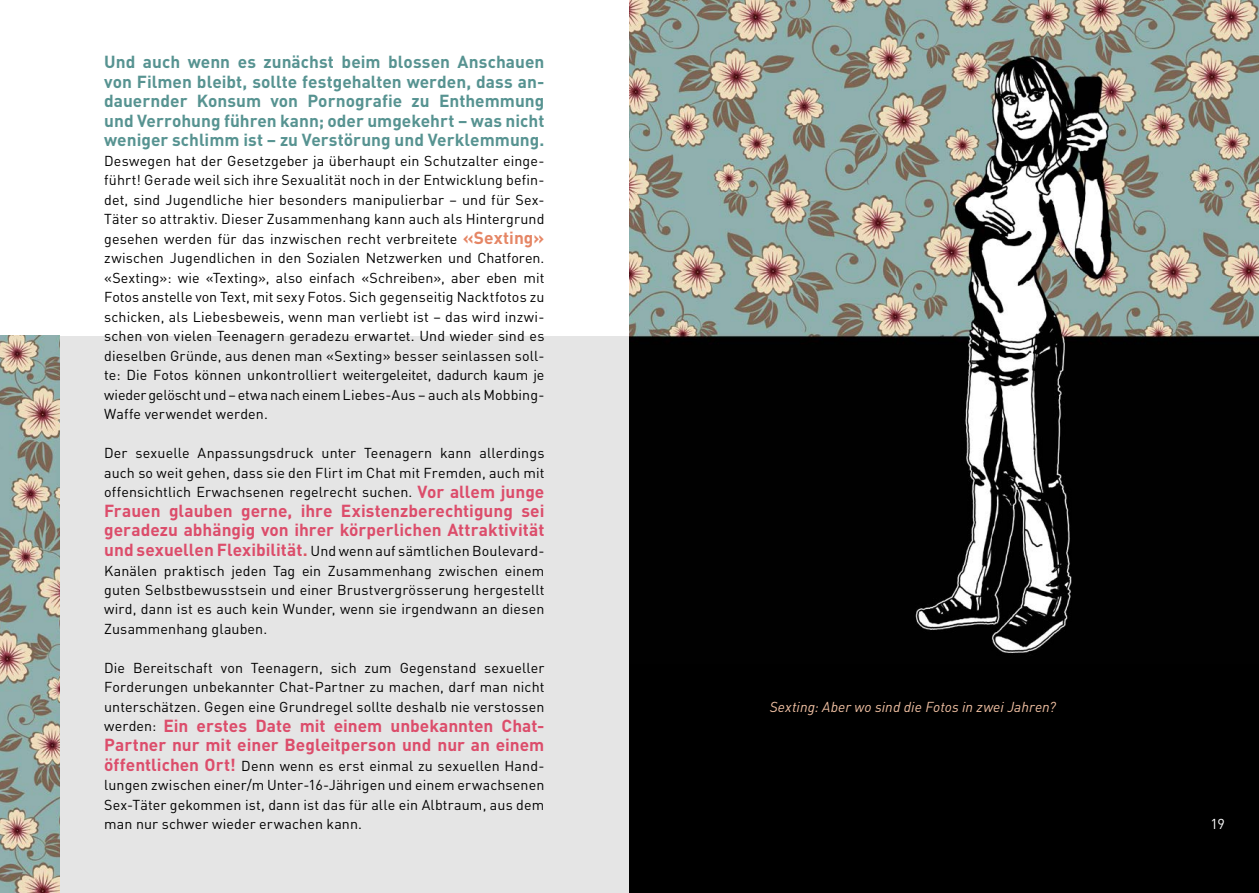
<style>
.page{position:relative;width:1259px;height:893px;background:#fff}
.page>*{position:absolute;margin:0;border:0;box-sizing:border-box;transform-origin:0 0}
.t1{font:700 17.25px/19.5px "DIN Weber";color:#579391;text-align:justify}
.t2{font:700 17.25px/19.5px "DIN Weber";color:#dc4d6b}
.t3{font:14.25px/19.5px "DIN Weber";letter-spacing:.01em;color:#000;text-align:justify}
.t4{font:italic 14.25px "DIN Weber";letter-spacing:.005em;color:#f3c2a4}
.t5{font:14.25px "DIN Weber";color:#fff}
.s1{font-weight:700;font-size:17.25px;color:#e58665}
.s2{font-weight:700;font-size:17.25px;color:#dc4d6b}
.s3{font-weight:700;font-size:17.25px;color:#da5661}
.s4{font-weight:400;font-size:14.25px;color:#000}
</style>
<div class="page">
<div style="left:0;top:336px;width:629px;height:557px;background:#e5e5e5"></div>
<div style="left:629px;top:484px;width:630px;height:409px;background:#000"></div>
<img style="left:629px;top:0;width:630px;height:653px">
<img style="left:0;top:336px;width:60px;height:557px">
<p class="t1" style="left:104px;top:52px;width:442px">Und auch wenn es zunächst beim blossen Anschauen von Filmen bleibt, sollte festgehalten werden, dass an&shy;dauernder Konsum von Pornografie zu Enthemmung und Verrohung führen kann; oder umgekehrt – was nicht weniger schlimm ist – zu Verstörung und Verklemmung.</p>
<p class="t3" style="left:104px;top:151px;width:442px">Deswegen hat der Gesetzgeber ja überhaupt ein Schutzalter einge&shy;führt! Gerade weil sich ihre Sexualität noch in der Entwicklung befin&shy;det, sind Jugendliche hier besonders manipulierbar – und für Sex-Täter so attraktiv. Dieser Zusammenhang kann auch als Hintergrund gesehen werden für das inzwischen recht verbreitete <span class="s1">«Sexting» </span>zwischen Jugendlichen in den Sozialen Netzwerken und Chatforen. «Sexting»: wie «Texting», also einfach «Schreiben», aber eben mit Fotos anstelle von Text, mit sexy Fotos. Sich gegenseitig Nacktfotos zu schicken, als Liebesbeweis, wenn man verliebt ist – das wird inzwi&shy;schen von vielen Teenagern geradezu erwartet. Und wieder sind es dieselben Gründe, aus denen man «Sexting» besser seinlassen soll&shy;te: Die Fotos können unkontrolliert weitergeleitet, dadurch kaum je wieder gelöscht und – etwa nach einem Liebes-Aus – auch als Mobbing-Waffe verwendet werden.</p>
<p class="t3" style="left:104px;top:443px;width:442px">Der sexuelle Anpassungsdruck unter Teenagern kann allerdings auch so weit gehen, dass sie den Flirt im Chat mit Fremden, auch mit offensichtlich Erwachsenen regelrecht suchen. <span class="s2">Vor allem junge</span></p>
<p class="t2" style="left:104px;top:500px;width:442px">Frauen glauben gerne, ihre Existenzberechtigung sei geradezu abhängig von ihrer körperlichen Attraktivität</p>
<p class="t3" style="left:104px;top:541px;width:442px"><span class="s2">und sexuellen Flexibilität</span><span class="s3">.</span> Und wenn auf sämtlichen Boulevard-Kanälen praktisch jeden Tag ein Zusammenhang zwischen einem guten Selbstbewusstsein und einer Brustvergrösserung hergestellt wird, dann ist es auch kein Wunder, wenn sie irgendwann an diesen Zusammenhang glauben.</p>
<p class="t3" style="left:104px;top:658px;width:442px">Die Bereitschaft von Teenagern, sich zum Gegenstand sexueller Forderungen unbekannter Chat-Partner zu machen, darf man nicht unterschätzen. Gegen eine Grundregel sollte deshalb nie verstossen</p>
<p class="t2" style="left:104px;top:715px;width:442px"><span class="s4">werden:</span> Ein erstes Date mit einem unbekannten Chat-<br>Partner nur mit einer Begleitperson und nur an einem</p>
<p class="t3" style="left:104px;top:755px;width:442px"><span class="s2">öffentlichen Ort!</span> Denn wenn es erst einmal zu sexuellen Hand&shy;lungen zwischen einer/m Unter-16-Jährigen und einem erwachsenen Sex-Täter gekommen ist, dann ist das für alle ein Albtraum, aus dem man nur schwer wieder erwachen kann.</p>
<p class="t4" style="left:770px;top:698px;width:287px">Sexting: Aber wo sind die Fotos in zwei Jahren?</p>
<p class="t5" style="left:1210px;top:815px;width:16px">19</p>
</div>
